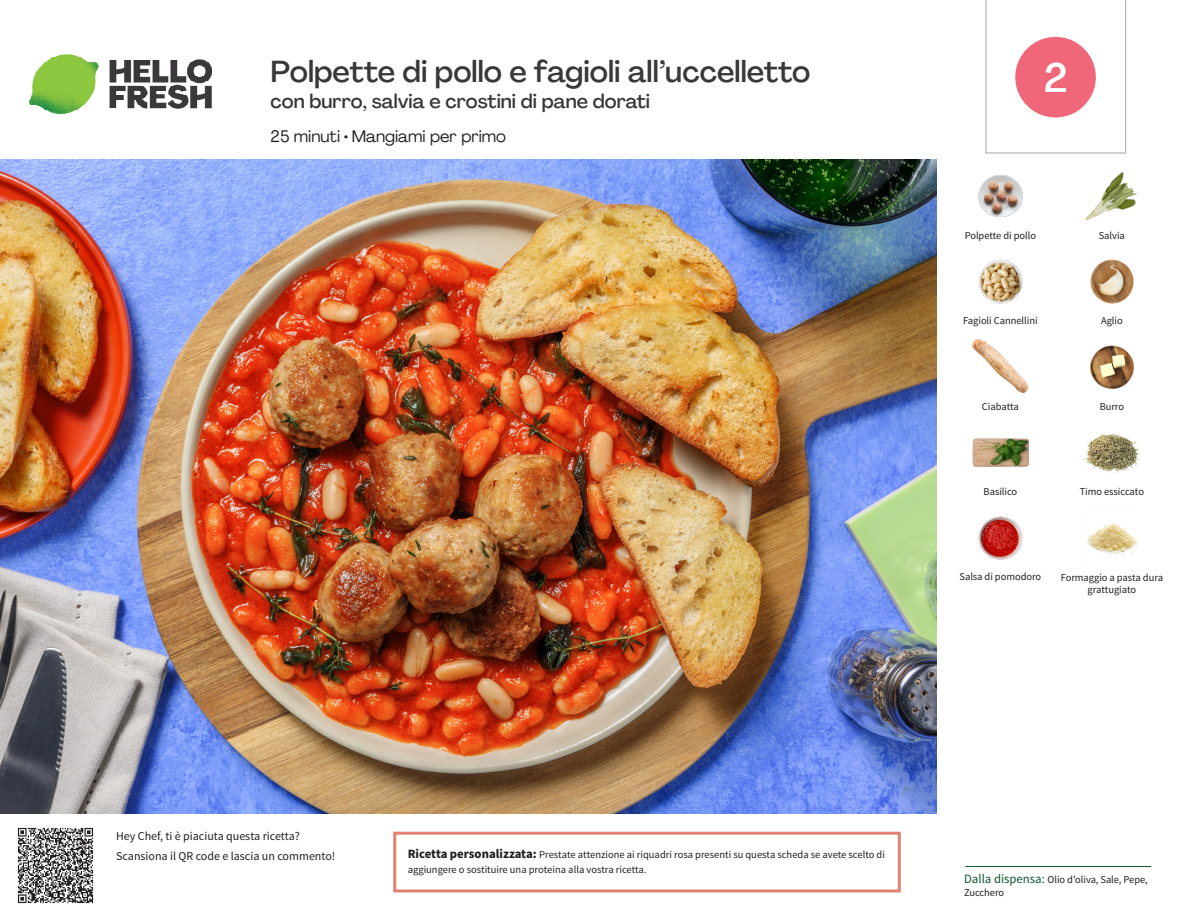
<style>
.page{position:relative;width:1188px;height:918px;background:#fff}
.page>*{position:absolute;margin:0;border:0;box-sizing:border-box;transform-origin:0 0}
._24_Recipe_Nr_Bag{font:500 40.5px "Agrandir";color:#fff}
._15_Titel_UK{font:500 30px "Agrandir";color:#383839}
._15_Titel_UK-2{font:500 19.5px "Agrandir";color:#383839}
._02_Box_Type{font:16.5px "Agrandir";color:#231f20}
._06_Before_Start{font:12px "Source Sans Pro";color:#231f20}
.STEP_Text_IT{font:10.5px/15px "Source Sans Pro";color:#231f20}
._18_FRONT_ingredients_UK{font:10.5px/12px "Source Sans Pro";letter-spacing:-.005em;color:#231f20;text-align:center}
.t1{font:10.5px/13.5px "Source Sans Variable";letter-spacing:-.005em;color:#231f20}
.s1{font-weight:700;font-size:12.75px}
.s2{font-family:"Source Sans Pro";font-size:12.75px;color:#0e572c}
</style>
<div class="page">
<img style="left:30px;top:54px;width:181px;height:61px">
<hr style="left:965px;top:866px;width:186px;height:1px;background:#0e572c">
<img style="left:0;top:159px;width:936px;height:655px">
<img style="left:1085px;top:172px;width:52px;height:49px">
<img style="left:978px;top:175px;width:45px;height:43px">
<img style="left:1090px;top:259px;width:44px;height:45px">
<img style="left:979px;top:259px;width:44px;height:45px">
<img style="left:1090px;top:345px;width:44px;height:44px">
<img style="left:972px;top:339px;width:57px;height:54px">
<img style="left:1084px;top:434px;width:56px;height:39px">
<img style="left:972px;top:438px;width:57px;height:29px">
<img style="left:1086px;top:524px;width:52px;height:35px">
<img style="left:978px;top:516px;width:45px;height:44px">
<img style="left:17px;top:827px;width:77px;height:77px">
<div style="left:393px;top:832px;width:508px;height:60px;border:3px solid #df8272"></div>
<svg style="left:985px;top:0;width:141px;height:154px"></svg>
<p class="_15_Titel_UK" style="left:271px;top:53px;width:541px">Polpette di pollo e fagioli all’uccelletto</p>
<p class="_15_Titel_UK-2" style="left:271px;top:89px;width:381px">con burro, salvia e crostini di pane dorati</p>
<p class="_02_Box_Type" style="left:271px;top:126px;width:237px">25 minuti • Mangiami per primo</p>
<p class="_24_Recipe_Nr_Bag" style="left:1044px;top:53px;width:25px">2</p>
<p class="_18_FRONT_ingredients_UK" style="left:965px;top:230px;width:73px">Polpette di pollo</p>
<p class="_18_FRONT_ingredients_UK" style="left:1099px;top:230px;width:28px">Salvia</p>
<p class="_18_FRONT_ingredients_UK" style="left:963px;top:315px;width:76px">Fagioli Cannellini</p>
<p class="_18_FRONT_ingredients_UK" style="left:1101px;top:315px;width:23px">Aglio</p>
<p class="_18_FRONT_ingredients_UK" style="left:982px;top:401px;width:38px">Ciabatta</p>
<p class="_18_FRONT_ingredients_UK" style="left:1100px;top:401px;width:26px">Burro</p>
<p class="_18_FRONT_ingredients_UK" style="left:984px;top:486px;width:35px">Basilico</p>
<p class="_18_FRONT_ingredients_UK" style="left:1080px;top:486px;width:66px">Timo essiccato</p>
<p class="_18_FRONT_ingredients_UK" style="left:960px;top:571px;width:83px">Salsa di pomodoro</p>
<p class="_18_FRONT_ingredients_UK" style="left:1061px;top:571px;width:104px">Formaggio a pasta dura grattugiato</p>
<p class="_06_Before_Start" style="left:116px;top:829px;width:185px">Hey Chef, ti è piaciuta questa ricetta?</p>
<p class="_06_Before_Start" style="left:116px;top:848px;width:221px">Scansiona il QR code e lascia un commento!</p>
<p class="STEP_Text_IT" style="left:408px;top:847px;width:479px"><span class="s1">Ricetta personalizzata:</span> Prestate attenzione ai riquadri rosa presenti su questa scheda se avete scelto di aggiungere o sostituire una proteina alla vostra ricetta.</p>
<p class="t1" style="left:964px;top:873px;width:185px"><span class="s2">Dalla dispensa:</span> Olio d'oliva, Sale, Pepe,<br>Zucchero</p>
</div>
